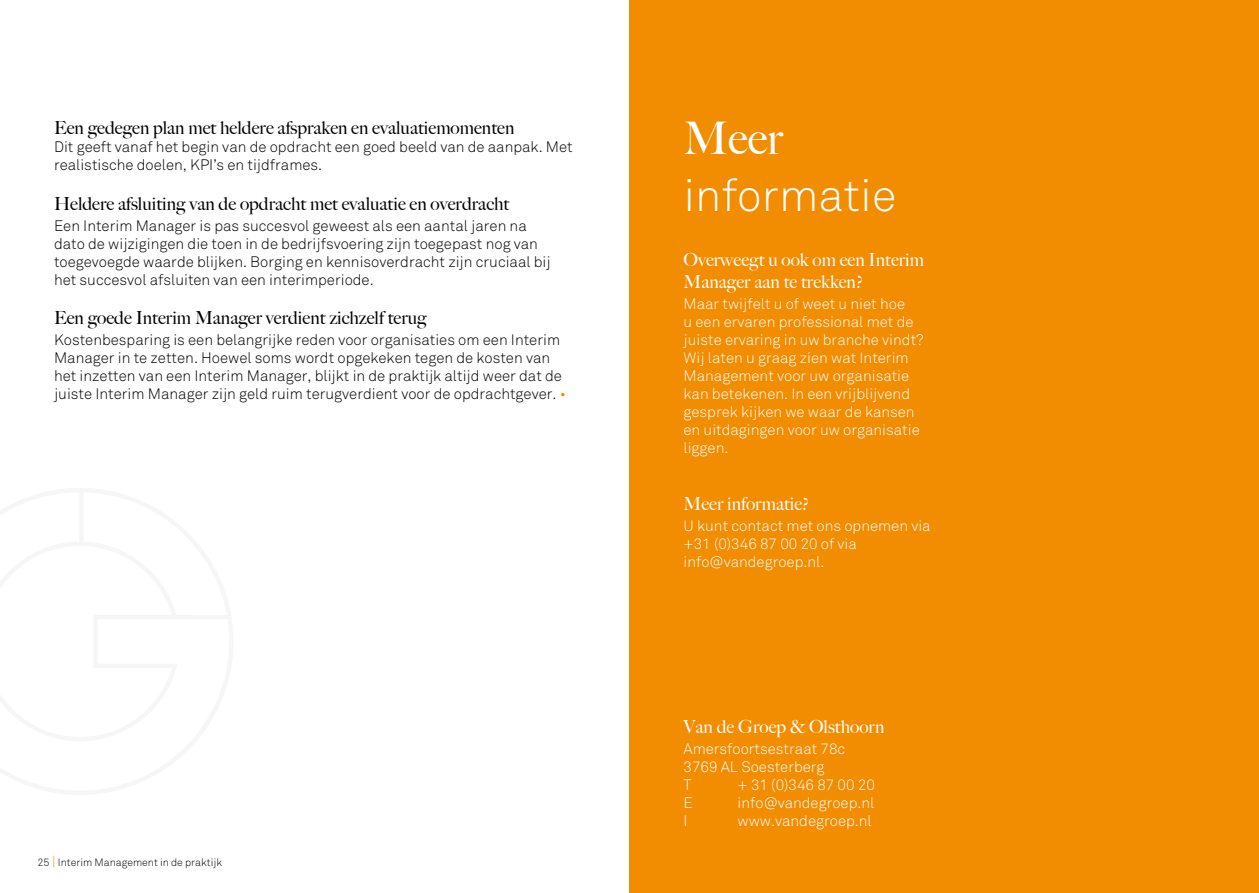
<style>
.page{position:relative;width:1259px;height:893px;background:#fff}
.page>*{position:absolute;margin:0;border:0;box-sizing:border-box;transform-origin:0 0}
.t1{font:300 45px "Akkurat";color:#fff}
.t2{font:500 45px "Big Caslon";color:#fff}
.t3{font:500 18px "Big Caslon";color:#000}
.t4{font:500 18px/21.6px "Big Caslon";color:#fff}
.t5{font:300 15px/18px "Akkurat";color:#000}
.t6{font:300 15px/18px "Akkurat";color:#fff}
.t7{font:300 10.5px "Akkurat";color:#000}
.s1{color:#f28c00}
.s2{font-size:13.5px;color:#f28c00}
</style>
<div class="page">
<div style="left:629px;top:0;width:630px;height:893px;background:#f28c00"></div>
<p class="t3" style="left:54px;top:113px;width:462px">Een gedegen plan met heldere afspraken en evaluatiemomenten</p>
<p class="t5" style="left:54px;top:138px;width:520px">Dit geeft vanaf het begin van de opdracht een goed beeld van de aanpak. Met realistische doelen, KPI’s en tijdframes.</p>
<p class="t3" style="left:54px;top:189px;width:457px">Heldere afsluiting van de opdracht met evaluatie en overdracht</p>
<p class="t5" style="left:54px;top:217px;width:498px">Een Interim Manager is pas succesvol geweest als een aantal jaren na dato de wijzigingen die toen in de bedrijfsvoering zijn toegepast nog van toegevoegde waarde blijken. Borging en kennisoverdracht zijn cruciaal bij het succesvol afsluiten van een interimperiode.</p>
<p class="t3" style="left:54px;top:303px;width:374px">Een goede Interim Manager verdient zichzelf terug</p>
<p class="t5" style="left:54px;top:331px;width:513px">Kostenbesparing is een belangrijke reden voor organisaties om een Interim Manager in te zetten. Hoewel soms wordt opgekeken tegen de kosten van het inzetten van een Interim Manager, blijkt in de praktijk altijd weer dat de juiste Interim Manager zijn geld ruim terugverdient voor de opdrachtgever. <span class="s1">•</span></p>
<p class="t7" style="left:38px;top:856px;width:186px">25 <span class="s2">|</span> Interim Management in de praktijk</p>
<h1 class="t2" style="left:683px;top:101px;width:101px">Meer</h1>
<h1 class="t1" style="left:683px;top:169px;width:214px">informatie</h1>
<p class="t4" style="left:683px;top:248px;width:242px">Overweegt u ook om een Interim<br>Manager aan te trekken?</p>
<p class="t6" style="left:683px;top:295px;width:241px">Maar twijfelt u of weet u niet hoe<br>u een ervaren professional met de juiste ervaring in uw branche vindt?<br>Wij laten u graag zien wat Interim<br>Management voor uw organisatie kan betekenen. In een vrijblijvend gesprek kijken we waar de kansen en uitdagingen voor uw organisatie liggen.</p>
<p class="t4" style="left:683px;top:492px;width:127px">Meer informatie?</p>
<p class="t6" style="left:683px;top:517px;width:249px">U kunt contact met ons opnemen via +31 (0)346 87 00 20 of via info@vandegroep.nl.</p>
<p class="t4" style="left:683px;top:715px;width:202px">Van de Groep &amp; Olsthoorn</p>
<p class="t6" style="left:683px;top:740px;width:163px">Amersfoortsestraat 78c<br>3769 AL Soesterberg<br>T</p>
<p class="t6" style="left:737px;top:776px;width:139px">+ 31 (0)346 87 00 20</p>
<p class="t6" style="left:683px;top:794px;width:11px">E</p>
<p class="t6" style="left:737px;top:794px;width:138px">info@vandegroep.nl</p>
<p class="t6" style="left:683px;top:812px;width:6px">I</p>
<p class="t6" style="left:737px;top:812px;width:136px">www.vandegroep.nl</p>
</div>
